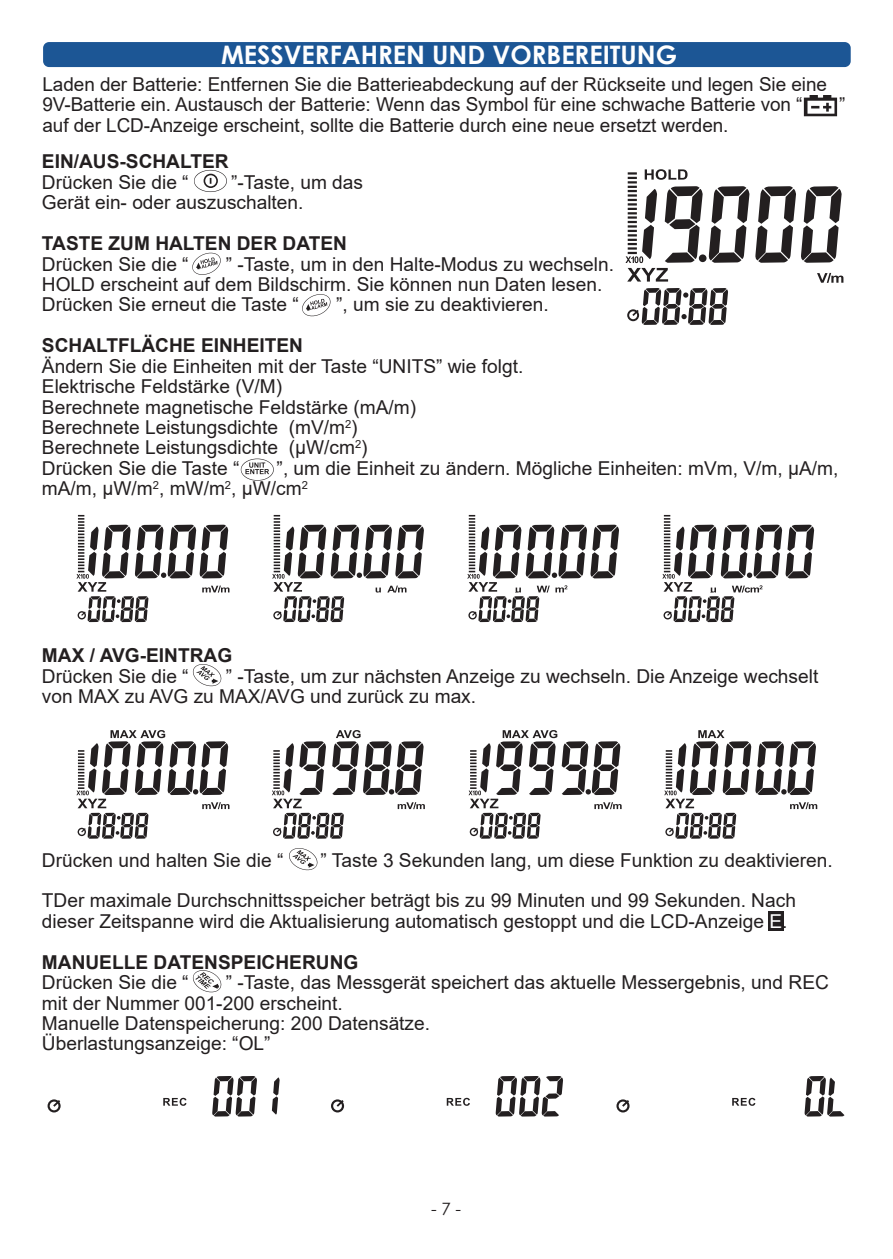
<style>
.page{position:relative;width:893px;height:1259px;background:#fff}
.page>*{position:absolute;margin:0;border:0;box-sizing:border-box;transform-origin:0 0}
.t1{font:700 25.5px "Century Gothic";color:#fff}
.t2{font:19.2px/20.4px "Arial";color:#231f20}
.t3{font:700 19.2px "Arial";color:#231f20}
.t4{font:17.1px "Century Gothic";color:#231f20}
.s1{color:#fff}
.s2{font-weight:700}
</style>
<div class="page">
<div style="left:768px;top:911px;width:16px;height:19px;background:#231f20"></div>
<div style="left:43px;top:42px;width:808px;height:25px;background:#1c5695;border-radius:6px"></div>
<svg style="left:804px;top:95px;width:33px;height:21px"></svg>
<svg style="left:194px;top:170px;width:33px;height:22px"></svg>
<svg style="left:289px;top:848px;width:29px;height:23px"></svg>
<svg style="left:192px;top:664px;width:30px;height:23px"></svg>
<svg style="left:192px;top:252px;width:29px;height:23px"></svg>
<svg style="left:302px;top:294px;width:29px;height:23px"></svg>
<svg style="left:192px;top:970px;width:30px;height:23px"></svg>
<svg style="left:241px;top:458px;width:33px;height:23px"></svg>
<svg style="left:625px;top:169px;width:218px;height:156px"></svg>
<svg style="left:76px;top:515px;width:153px;height:107px"></svg>
<svg style="left:272px;top:515px;width:152px;height:107px"></svg>
<svg style="left:467px;top:515px;width:152px;height:107px"></svg>
<svg style="left:662px;top:515px;width:152px;height:107px"></svg>
<svg style="left:76px;top:730px;width:153px;height:108px"></svg>
<svg style="left:664px;top:730px;width:153px;height:108px"></svg>
<svg style="left:468px;top:730px;width:154px;height:108px"></svg>
<svg style="left:272px;top:730px;width:153px;height:108px"></svg>
<svg style="left:48px;top:1076px;width:232px;height:40px"></svg>
<svg style="left:331px;top:1076px;width:232px;height:40px"></svg>
<svg style="left:616px;top:1076px;width:228px;height:40px"></svg>
<h1 class="t1" style="left:221px;top:36px;width:458px">MESSVERFAHREN UND VORBEREITUNG</h1>
<p class="t2" style="left:42px;top:74px;width:786px">Laden der Batterie: Entfernen Sie die Batterieabdeckung auf der Rückseite und legen Sie eine<br>9V-Batterie ein. Austausch der Batterie: Wenn das Symbol für eine schwache Batterie von “</p>
<p class="t2" style="left:42px;top:115px;width:688px">auf der LCD-Anzeige erscheint, sollte die Batterie durch eine neue ersetzt werden.</p>
<p class="t3" style="left:42px;top:148px;width:188px">EIN/AUS-SCHALTER</p>
<p class="t2" style="left:42px;top:172px;width:148px">Drücken Sie die “</p>
<p class="t2" style="left:42px;top:172px;width:323px;text-indent:189px">”-Taste, um das<br>Gerät ein- oder auszuschalten.</p>
<p class="t3" style="left:42px;top:230px;width:307px">TASTE ZUM HALTEN DER DATEN</p>
<p class="t2" style="left:42px;top:253px;width:148px">Drücken Sie die “</p>
<p class="t2" style="left:42px;top:253px;width:574px;text-indent:184px">” -Taste, um in den Halte-Modus zu wechseln.<br>HOLD erscheint auf dem Bildschirm. Sie können nun Daten lesen.<br>Drücken Sie erneut die Taste “</p>
<p class="t2" style="left:336px;top:294px;width:214px">”, um sie zu deaktivieren.</p>
<p class="t2" style="left:839px;top:94px;width:8px">”</p>
<p class="t3" style="left:42px;top:332px;width:263px">SCHALTFLÄCHE EINHEITEN</p>
<p class="t2" style="left:42px;top:355px;width:483px">Ändern Sie die Einheiten mit der Taste “UNITS” wie folgt.<br>Elektrische Feldstärke (V/M)<br>Berechnete magnetische Feldstärke (mA/m)<br>Berechnete Leistungsdichte (mV/m<sup>2</sup>)<br>Berechnete Leistungsdichte (µW/cm<sup>2</sup>)<br>Drücken Sie die Taste “</p>
<p class="t2" style="left:42px;top:458px;width:798px;text-indent:235px">”, um die Einheit zu ändern. Mögliche Einheiten: mVm, V/m, µA/m, mA/m, µW/m<sup>2</sup>, mW/m<sup>2</sup>, µW/cm<sup>2</sup></p>
<p class="t3" style="left:42px;top:642px;width:192px">MAX / AVG-EINTRAG</p>
<p class="t2" style="left:42px;top:666px;width:148px">Drücken Sie die “</p>
<p class="t2" style="left:42px;top:666px;width:778px;text-indent:184px">” -Taste, um zur nächsten Anzeige zu wechseln. Die Anzeige wechselt von MAX zu AVG zu MAX/AVG und zurück zu max.</p>
<p class="t2" style="left:42px;top:839px;width:792px;line-height:40.8px;text-indent:279px">” Taste 3 Sekunden lang, um diese Funktion zu deaktivieren.<br>TDer maximale Durchschnittsspeicher beträgt bis zu 99 Minuten und 99 Sekunden. Nach</p>
<p class="t2" style="left:42px;top:900px;width:747px;line-height:40.8px">dieser Zeitspanne wird die Aktualisierung automatisch gestoppt und die LCD-Anzeige <span class="s1">E</span>.<br><span class="s2">MANUELLE DATENSPEICHERUNG</span></p>
<p class="t2" style="left:42px;top:972px;width:148px">Drücken Sie die “</p>
<p class="t2" style="left:42px;top:849px;width:243px">Drücken und halten Sie die “</p>
<p class="t2" style="left:42px;top:972px;width:788px;text-indent:184px">” -Taste, das Messgerät speichert das aktuelle Messergebnis, und REC mit der Nummer 001-200 erscheint.<br>Manuelle Datenspeicherung: 200 Datensätze.<br>Überlastungsanzeige: “OL”</p>
<p class="t4" style="left:431px;top:1196px;width:32px">- 7 -</p>
</div>
